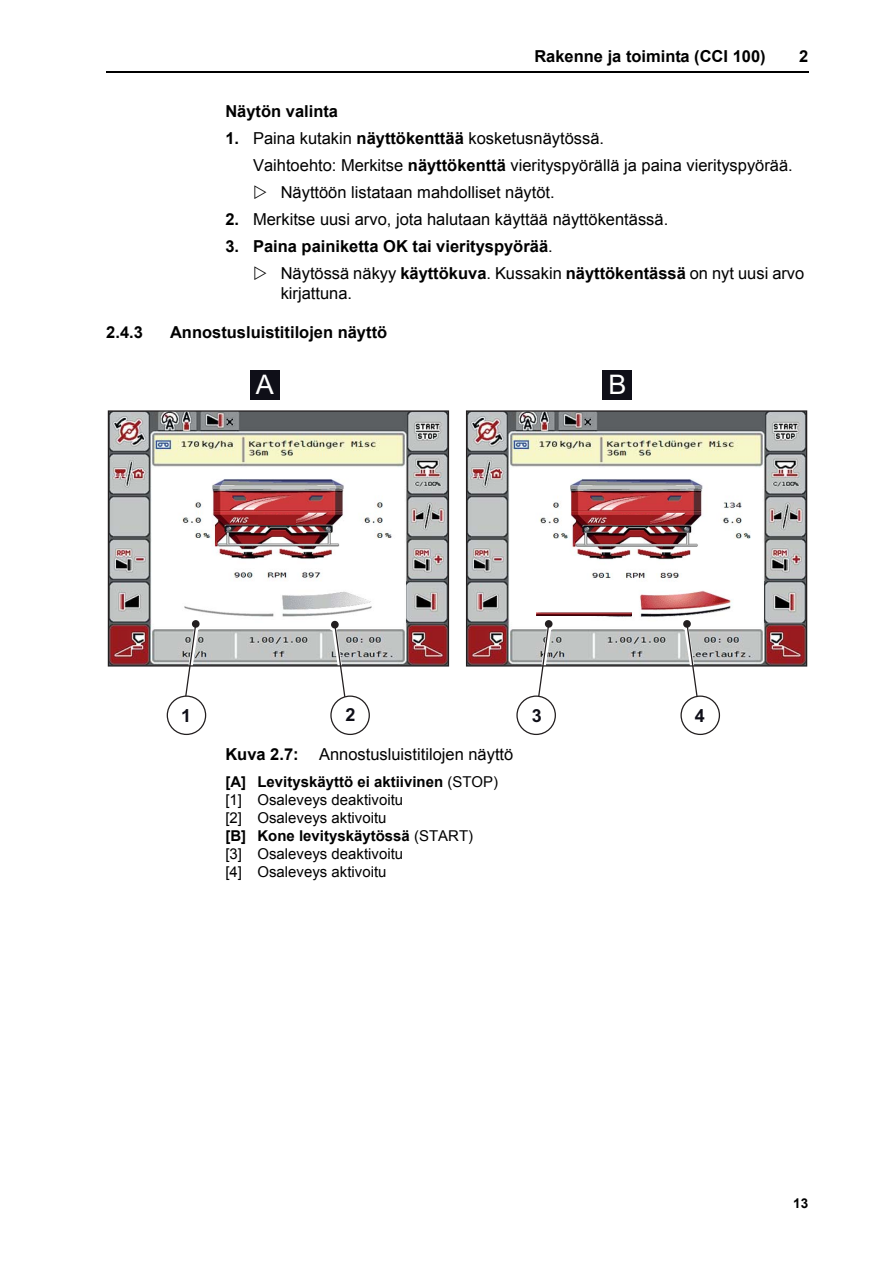
<style>
.page{position:relative;width:893px;height:1263px;background:#fff}
.page>*{position:absolute;margin:0;border:0;box-sizing:border-box;transform-origin:0 0}
.t1{font:27px "Arial";color:#fff}
.t2{font:700 18px "Arial";color:#0f0f18}
.t3{font:16.5px "Arial";color:#000}
.t4{font:700 16.5px/27px "Arial";color:#000}
.t5{font:15px/18px "Arial";color:#000}
.t6{font:700 13.5px "Arial";color:#000}
.s1{font-weight:700}
.s2{font-weight:400}
</style>
<div class="page">
<hr style="left:106px;top:72px;width:702px;height:1px;background:#000">
<img style="left:468px;top:412px;width:337px;height:253px">
<img style="left:110px;top:412px;width:337px;height:253px">
<img style="left:406px;top:582px;width:41px;height:41px">
<img style="left:764px;top:582px;width:41px;height:41px">
<img style="left:153px;top:471px;width:251px;height:152px">
<img style="left:511px;top:471px;width:251px;height:150px">
<div style="left:250px;top:370px;width:30px;height:30px;background:#0f0f18"></div>
<div style="left:191px;top:619px;width:11px;height:11px;background:#fff;border-radius:5px"></div>
<div style="left:602px;top:370px;width:30px;height:30px;background:#0f0f18"></div>
<div style="left:328px;top:620px;width:11px;height:11px;background:#fff;border-radius:5px"></div>
<div style="left:544px;top:619px;width:11px;height:11px;background:#fff;border-radius:5px"></div>
<div style="left:680px;top:619px;width:11px;height:11px;background:#fff;border-radius:5px"></div>
<svg style="left:167px;top:620px;width:39px;height:115px"></svg>
<svg style="left:329px;top:620px;width:41px;height:115px"></svg>
<svg style="left:516px;top:620px;width:40px;height:115px"></svg>
<svg style="left:680px;top:620px;width:40px;height:115px"></svg>
<img style="left:536px;top:612px;width:95px;height:3px">
<div style="left:532px;top:581px;width:103px;height:31px;background:#fff"></div>
<div style="left:108px;top:410px;width:341px;height:257px;border:1px solid #231f20"></div>
<div style="left:466px;top:410px;width:341px;height:257px;border:1px solid #231f20"></div>
<div style="left:612px;top:515px;width:37px;height:9px;background:#9a1b1e"></div>
<div style="left:258px;top:515px;width:37px;height:9px;background:#9a1b1e"></div>
<p class="t4" style="left:534px;top:43px;width:233px">Rakenne ja toiminta (CCI 100)</p>
<p class="t4" style="left:799px;top:43px;width:11px">2</p>
<p class="t4" style="left:225px;top:98px;width:114px">Näytön valinta</p>
<p class="t3" style="left:225px;top:129px;width:380px"><span class="s1">1.</span> Paina kutakin <span class="s1">näyttökenttää</span> kosketusnäytössä.</p>
<p class="t3" style="left:253px;top:156px;width:541px">Vaihtoehto: Merkitse <span class="s1">näyttökenttä</span> vierityspyörällä ja paina vierityspyörää.</p>
<p class="t3" style="left:281px;top:183px;width:275px">Näyttöön listataan mahdolliset näytöt.</p>
<p class="t3" style="left:225px;top:210px;width:444px"><span class="s1">2.</span> Merkitse uusi arvo, jota halutaan käyttää näyttökentässä.</p>
<p class="t4" style="left:281px;top:233px;width:525px;text-indent:-55px">3. Paina painiketta OK tai vierityspyörää<span class="s2">.<br>Näytössä näkyy</span> käyttökuva<span class="s2">. Kussakin</span> näyttökentässä <span class="s2">on nyt uusi arvo</span></p>
<p class="t3" style="left:281px;top:284px;width:73px">kirjattuna.</p>
<p class="t4" style="left:106px;top:319px;width:38px">2.4.3</p>
<p class="t4" style="left:170px;top:319px;width:219px">Annostusluistitilojen näyttö</p>
<h1 class="t1" style="left:256px;top:369px;width:20px">A</h1>
<h1 class="t1" style="left:608px;top:369px;width:20px">B</h1>
<p class="t2" style="left:181px;top:705px;width:12px">1</p>
<p class="t2" style="left:345px;top:705px;width:12px">2</p>
<p class="t2" style="left:532px;top:705px;width:12px">3</p>
<p class="t2" style="left:694px;top:705px;width:12px">4</p>
<p class="t3" style="left:225px;top:745px;width:289px"><span class="s1">Kuva 2.7:</span> Annostusluistitilojen näyttö</p>
<p class="t5" style="left:225px;top:773px;width:274px"><span class="s1">[A] Levityskäyttö ei aktiivinen</span> (STOP) [1] Osaleveys deaktivoitu<br>[2] Osaleveys aktivoitu<br><span class="s1">[B] Kone levityskäytössä</span> (START)<br>[3] Osaleveys deaktivoitu<br>[4] Osaleveys aktivoitu</p>
<p class="t6" style="left:793px;top:1196px;width:16px">13</p>
</div>
